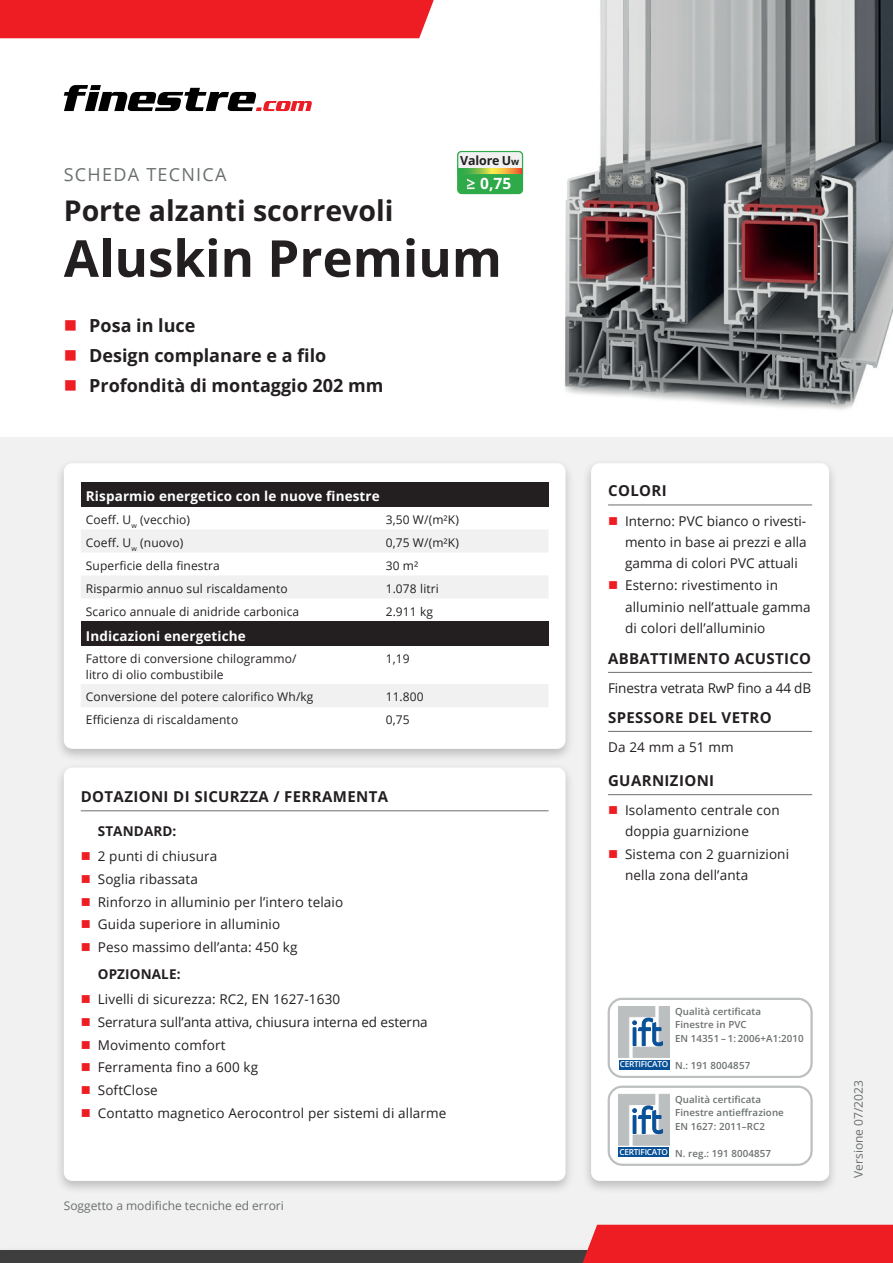
<style>
.page{position:relative;width:893px;height:1263px;background:#fff}
.page>*{position:absolute;margin:0;border:0;box-sizing:border-box;transform-origin:0 0}
.t1{font:700 51px "Open Sans";color:#231f20}
.t2{font:700 28.5px "Open Sans";color:#231f20}
.t3{font:700 18px/30px "Open Sans";color:#231f20}
.t4{font:18px "Open Sans";letter-spacing:.07em;color:#6b6f70}
.t5{font:700 15.45px "Open Sans";color:#fff}
.t6{font:700 15px "Open Sans";letter-spacing:.025em;color:#231f20}
.t7{font:13.5px/22.6px "Open Sans";letter-spacing:.01em;color:#231f20}
.t8{font:700 13.5px "Open Sans";letter-spacing:.01em;color:#fff}
.t9{font:13.5px "Open Sans";letter-spacing:-.01em;color:#231f20}
.t10{font:700 13.5px "Open Sans";letter-spacing:.01em;color:#231f20}
.t11{font:700 12.45px "Open Sans";letter-spacing:-.01em;color:#231f20}
.t12{font:12px/16.5px "Open Sans";letter-spacing:.01em;color:#231f20}
.t13{font:12px "Open Sans";color:#6b6f70}
.t14{font:600 9.75px/13.5px "Open Sans";letter-spacing:.01em;color:#6b6f70}
.t15{font:600 8.25px "Open Sans";letter-spacing:-.03em;color:#fff}
.s1{font-size:9.45px}
</style>
<div class="page">
<img style="left:485px;top:0;width:408px;height:410px">
<div style="left:0;top:438px;width:893px;height:825px;background:#f0f1f0"></div>
<div style="left:0;top:1250px;width:893px;height:13px;background:#3e3e3f"></div>
<div style="left:583px;top:1225px;width:310px;height:38px;background:#ed1d23"></div>
<div style="left:55px;top:763px;width:520px;height:431px;background:#231f20;opacity:.25"></div>
<div style="left:64px;top:767px;width:502px;height:414px;background:#fff;border-radius:9px"></div>
<hr style="left:81px;top:810px;width:468px;height:1px;background:#6b6f70">
<div style="left:55px;top:458px;width:520px;height:304px;background:#231f20;opacity:.25"></div>
<div style="left:64px;top:463px;width:502px;height:286px;background:#fff;border-radius:9px"></div>
<div style="left:81px;top:482px;width:468px;height:24px;background:#231f20"></div>
<svg style="left:81px;top:530px;width:467px;height:177px"></svg>
<div style="left:81px;top:621px;width:468px;height:25px;background:#231f20"></div>
<div style="left:582px;top:458px;width:257px;height:736px;background:#231f20;opacity:.25"></div>
<div style="left:591px;top:463px;width:238px;height:718px;background:#fff;border-radius:9px"></div>
<hr style="left:608px;top:505px;width:204px;height:1px;background:#6b6f70">
<hr style="left:608px;top:672px;width:204px;height:1px;background:#6b6f70">
<hr style="left:608px;top:731px;width:204px;height:1px;background:#6b6f70">
<hr style="left:608px;top:794px;width:204px;height:1px;background:#6b6f70">
<div style="left:458px;top:152px;width:64px;height:42px;background:#2eaa49;border-radius:4px"></div>
<div style="left:457px;top:151px;width:66px;height:43px;border:1px solid #2eaa49;border-radius:4px"></div>
<svg style="left:457px;top:150px;width:67px;height:39px"></svg>
<svg style="left:458px;top:168px;width:64px;height:6px"></svg>
<svg style="left:608px;top:998px;width:204px;height:79px"></svg>
<svg style="left:608px;top:1086px;width:204px;height:79px"></svg>
<div style="left:619px;top:1060px;width:51px;height:9px;background:#085097"></div>
<div style="left:618px;top:1148px;width:51px;height:9px;background:#085097"></div>
<svg style="left:64px;top:85px;width:248px;height:26px"></svg>
<div style="left:0;top:0;width:434px;height:38px;background:#ed1d23"></div>
<p class="t11" style="left:460px;top:152px;width:60px">Valore U<span class="s1">w</span></p>
<h3 class="t4" style="left:64px;top:162px;width:164px">SCHEDA TECNICA</h3>
<h2 class="t2" style="left:64px;top:191px;width:331px">Porte alzanti scorrevoli</h2>
<h1 class="t1" style="left:64px;top:223px;width:440px">Aluskin Premium</h1>
<p class="t5" style="left:480px;top:173px;width:33px">0,75</p>
<h3 class="t3" style="left:89px;top:310px;width:296px">Posa in luce<br>Design complanare e a filo<br>Profondità di montaggio 202 mm</h3>
<p class="t8" style="left:86px;top:487px;width:295px">Risparmio energetico con le nuove finestre</p>
<p class="t12" style="left:86px;top:511px;width:106px">Coeff. U<sub>w</sub> (vecchio)</p>
<p class="t12" style="left:386px;top:511px;width:75px">3,50 W/(m²K)</p>
<p class="t12" style="left:86px;top:534px;width:99px">Coeff. U<sub>w</sub> (nuovo)</p>
<p class="t12" style="left:386px;top:534px;width:75px">0,75 W/(m²K)</p>
<p class="t12" style="left:86px;top:557px;width:135px">Superficie della finestra</p>
<p class="t12" style="left:386px;top:557px;width:34px">30 m²</p>
<p class="t12" style="left:86px;top:580px;width:203px">Risparmio annuo sul riscaldamento</p>
<p class="t12" style="left:386px;top:580px;width:55px">1.078 litri</p>
<p class="t12" style="left:86px;top:603px;width:215px">Scarico annuale di anidride carbonica</p>
<p class="t12" style="left:386px;top:603px;width:49px">2.911 kg</p>
<p class="t8" style="left:86px;top:627px;width:161px">Indicazioni energetiche</p>
<p class="t12" style="left:86px;top:650px;width:212px">Fattore di conversione chilogrammo/ litro di olio combustibile</p>
<p class="t12" style="left:386px;top:650px;width:25px">1,19</p>
<p class="t12" style="left:86px;top:688px;width:229px">Conversione del potere calorifico Wh/kg</p>
<p class="t12" style="left:386px;top:688px;width:40px">11.800</p>
<p class="t12" style="left:86px;top:711px;width:154px">Efficienza di riscaldamento</p>
<p class="t12" style="left:386px;top:711px;width:25px">0,75</p>
<p class="t6" style="left:81px;top:786px;width:309px">DOTAZIONI DI SICURZZA / FERRAMENTA</p>
<p class="t10" style="left:98px;top:822px;width:80px">STANDARD:</p>
<p class="t7" style="left:98px;top:844px;width:247px">2 punti di chiusura<br>Soglia ribassata<br>Rinforzo in alluminio per l’intero telaio<br>Guida superiore in alluminio<br>Peso massimo dell’anta: 450 kg</p>
<p class="t10" style="left:98px;top:965px;width:84px">OPZIONALE:</p>
<p class="t7" style="left:98px;top:987px;width:350px">Livelli di sicurezza: RC2, EN 1627-1630<br>Serratura sull’anta attiva, chiusura interna ed esterna Movimento comfort<br>Ferramenta fino a 600 kg<br>SoftClose<br>Contatto magnetico Aerocontrol per sistemi di allarme</p>
<p class="t13" style="left:64px;top:1197px;width:222px">Soggetto a modifiche tecniche ed errori</p>
<p class="t6" style="left:608px;top:480px;width:60px">COLORI</p>
<p class="t7" style="left:625px;top:510px;width:183px;line-height:21px;text-align:justify">Interno: PVC bianco o rivesti&shy;mento in base ai prezzi e alla gamma di colori PVC attuali</p>
<p class="t7" style="left:625px;top:575px;width:187px;line-height:21px">Esterno: rivestimento in alluminio nell’attuale gamma di colori dell’alluminio</p>
<p class="t6" style="left:608px;top:648px;width:205px">ABBATTIMENTO ACUSTICO</p>
<p class="t9" style="left:608px;top:679px;width:205px">Finestra vetrata RwP fino a 44 dB</p>
<p class="t6" style="left:608px;top:707px;width:165px">SPESSORE DEL VETRO</p>
<p class="t7" style="left:608px;top:736px;width:127px">Da 24 mm a 51 mm</p>
<p class="t6" style="left:608px;top:770px;width:108px">GUARNIZIONI</p>
<p class="t7" style="left:625px;top:800px;width:156px;line-height:21px">Isolamento centrale con doppia guarnizione</p>
<p class="t7" style="left:625px;top:843px;width:166px;line-height:21px">Sistema con 2 guarnizioni nella zona dell’anta</p>
<p class="t14" style="left:675px;top:1004px;width:130px">Qualità certificata<br>Finestre in PVC<br>EN 14351 – 1: 2006+A1:2010</p>
<p class="t14" style="left:675px;top:1058px;width:77px">N.: 191 8004857</p>
<p class="t14" style="left:675px;top:1092px;width:110px">Qualità certificata<br>Finestre antieffrazione<br>EN 1627: 2011–RC2</p>
<p class="t14" style="left:675px;top:1146px;width:98px">N. reg.: 191 8004857</p>
<p class="t15" style="left:620px;top:1059px;width:50px">CERTIFICATO</p>
<p class="t15" style="left:619px;top:1146px;width:50px">CERTIFICATO</p>
<p class="t13" style="left:850px;top:1178px;width:99px;rotate:-90deg">Versione 07/2023</p>
</div>
